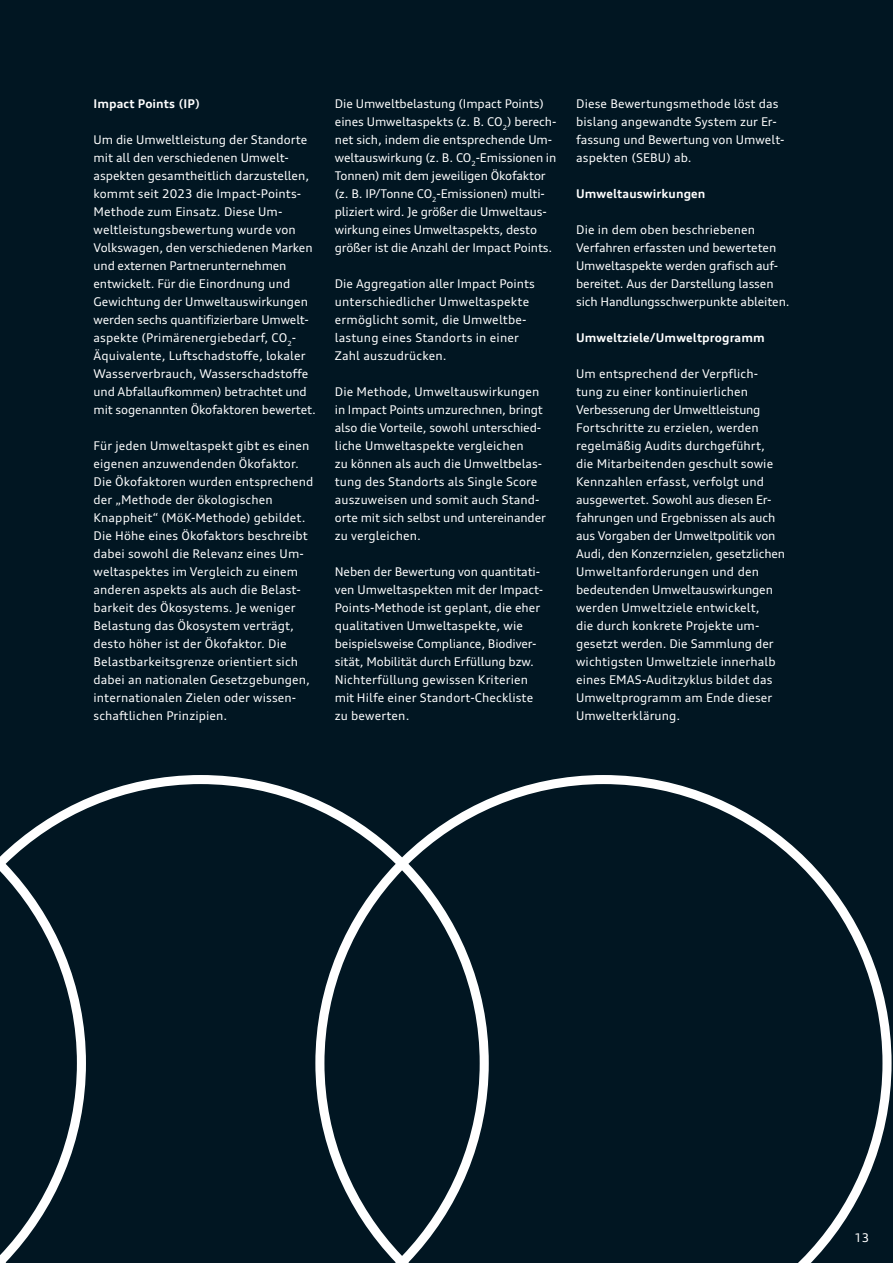
<style>
.page{position:relative;width:893px;height:1263px;background:#011622}
.page>*{position:absolute;margin:0;border:0;box-sizing:border-box;transform-origin:0 0}
.t1{font:12px/18px "Audi Type";letter-spacing:.01em;color:#fff}
.t2{font:12px/18px "Audi Type";letter-spacing:-.01em;color:#fff}
.t3{font:700 12px "Audi Type";letter-spacing:.01em;color:#fff}
</style>
<div class="page">
<svg style="left:0;top:775px;width:891px;height:488px"></svg>
<p class="t3" style="left:94px;top:96px;width:108px">Impact Points (IP)</p>
<p class="t1" style="left:94px;top:131px;width:224px">Um die Umweltleistung der Standorte mit all den verschiedenen Umwelt&shy;aspekten gesamtheitlich darzustellen, kommt seit 2023 die Impact-Points-Methode zum Einsatz. Diese Um&shy;weltleistungsbewertung wurde von Volkswagen, den verschiedenen Marken und externen Partnerunternehmen entwickelt. Für die Einordnung und Gewichtung der Umweltauswirkungen werden sechs quantifizierbare Umwelt&shy;aspekte (Primärenergiebedarf, CO<sub>2</sub>- Äquivalente, Luftschadstoffe, lokaler Wasserverbrauch, Wasserschadstoffe und Abfallaufkommen) betrachtet und mit sogenannten Ökofaktoren bewertet.</p>
<p class="t1" style="left:94px;top:437px;width:221px">Für jeden Umweltaspekt gibt es einen eigenen anzuwendenden Ökofaktor.<br>Die Ökofaktoren wurden entsprechend der „Methode der ökologischen Knappheit“ (MöK-Methode) gebildet.<br>Die Höhe eines Ökofaktors beschreibt dabei sowohl die Relevanz eines Um&shy;weltaspektes im Vergleich zu einem anderen aspekts als auch die Belast&shy;barkeit des Ökosystems. Je weniger Belastung das Ökosystem verträgt, desto höher ist der Ökofaktor. Die Belastbarkeitsgrenze orientiert sich dabei an nationalen Gesetzgebungen, internationalen Zielen oder wissen&shy;schaftlichen Prinzipien.</p>
<p class="t2" style="left:335px;top:95px;width:223px">Die Umweltbelastung (Impact Points) eines Umweltaspekts (z. B. CO<sub>2</sub>) berech&shy;net sich, indem die entsprechende Um&shy;weltauswirkung (z. B. CO<sub>2</sub>-Emissionen in Tonnen) mit dem jeweiligen Ökofaktor (z. B. IP/Tonne CO<sub>2</sub>-Emissionen) multi&shy;pliziert wird. Je größer die Umweltaus&shy;wirkung eines Umweltaspekts, desto größer ist die Anzahl der Impact Points.</p>
<p class="t1" style="left:335px;top:275px;width:201px">Die Aggregation aller Impact Points unterschiedlicher Umweltaspekte</p>
<p class="t1" style="left:335px;top:311px;width:193px">ermöglicht somit, die Umweltbe&shy;lastung eines Standorts in einer<br>Zahl auszudrücken.</p>
<p class="t1" style="left:335px;top:383px;width:206px">Die Methode, Umweltauswirkungen</p>
<p class="t1" style="left:335px;top:401px;width:213px">in Impact Points umzurechnen, bringt also die Vorteile, sowohl unterschied&shy;liche Umweltaspekte vergleichen<br>zu können als auch die Umweltbelas&shy;tung des Standorts als Single Score auszuweisen und somit auch Stand&shy;orte mit sich selbst und untereinander zu vergleichen.</p>
<p class="t1" style="left:335px;top:563px;width:210px">Neben der Bewertung von quantitati&shy;ven Umweltaspekten mit der Impact-Points-Methode ist geplant, die eher qualitativen Umweltaspekte, wie beispielsweise Compliance, Biodiver&shy;sität, Mobilität durch Erfüllung bzw.<br>Nichterfüllung gewissen Kriterien mit Hilfe einer Standort-Checkliste zu bewerten.</p>
<p class="t1" style="left:576px;top:95px;width:210px">Diese Bewertungsmethode löst das bislang angewandte System zur Er&shy;fassung und Bewertung von Umwelt&shy;aspekten (SEBU) ab.</p>
<p class="t3" style="left:576px;top:186px;width:131px">Umweltauswirkungen</p>
<p class="t2" style="left:576px;top:221px;width:215px">Die in dem oben beschriebenen Verfahren erfassten und bewerteten Umweltaspekte werden grafisch auf&shy;bereitet. Aus der Darstellung lassen sich Handlungsschwerpunkte ableiten.</p>
<p class="t3" style="left:576px;top:330px;width:190px">Umweltziele/Umweltprogramm</p>
<p class="t1" style="left:576px;top:365px;width:211px">Um entsprechend der Verpflich&shy;tung zu einer kontinuierlichen Verbesserung der Umweltleistung Fortschritte zu erzielen, werden regelmäßig Audits durchgeführt, die Mitarbeitenden geschult sowie Kennzahlen erfasst, verfolgt und ausgewertet. Sowohl aus diesen Er&shy;fahrungen und Ergebnissen als auch aus Vorgaben der Umweltpolitik von Audi, den Konzernzielen, gesetzlichen Umweltanforderungen und den bedeutenden Umweltauswirkungen werden Umweltziele entwickelt,<br>die durch konkrete Projekte um&shy;gesetzt werden. Die Sammlung der wichtigsten Umweltziele innerhalb eines EMAS-Auditzyklus bildet das Umweltprogramm am Ende dieser Umwelterklärung.</p>
<p class="t1" style="left:854px;top:1229px;width:17px">13</p>
</div>
